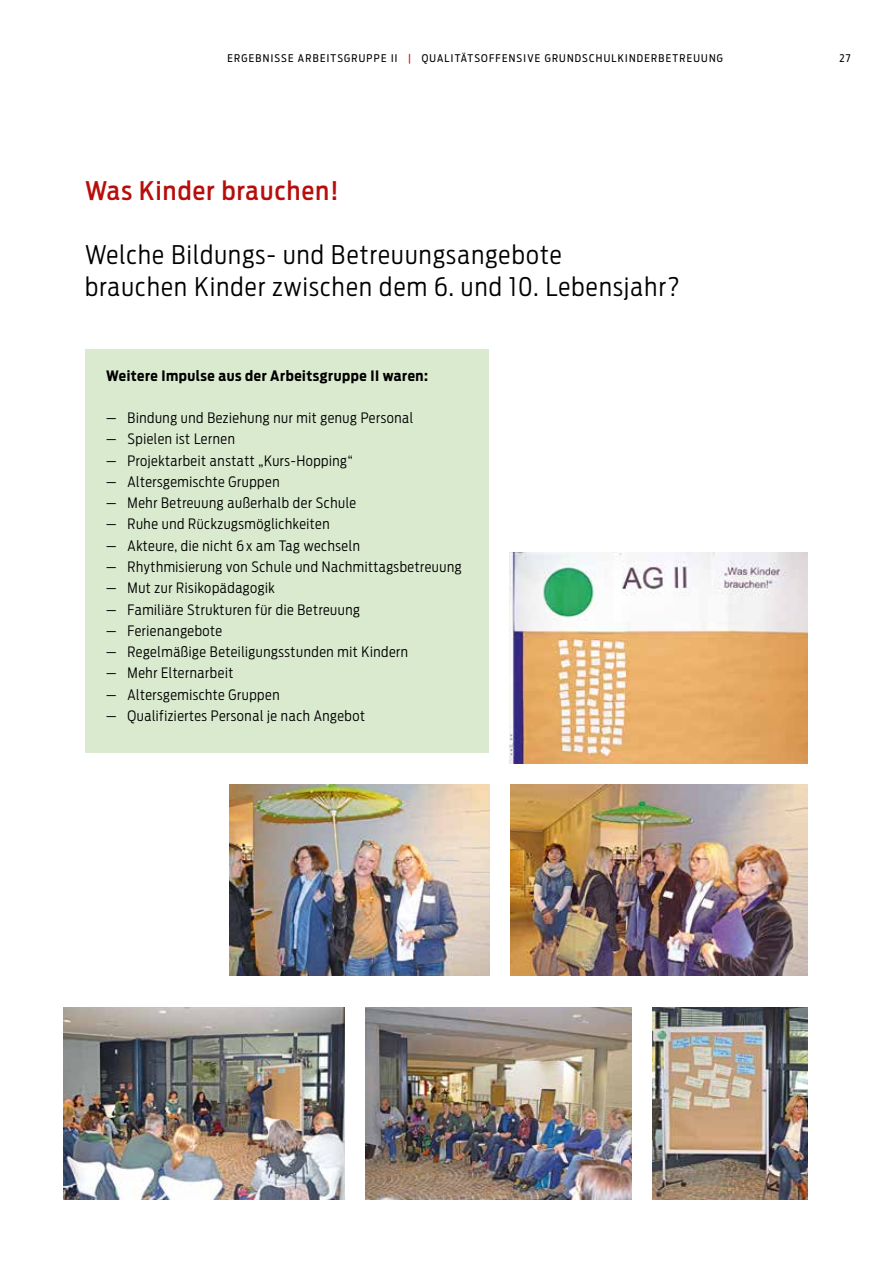
<style>
.page{position:relative;width:893px;height:1263px;background:#fff}
.page>*{position:absolute;margin:0;border:0;box-sizing:border-box;transform-origin:0 0}
.t1{font:300 25.5px/32px "Antenna Cond";letter-spacing:.05em;color:#000}
.t2{font:500 25.5px "Antenna Cond";letter-spacing:.05em;color:#b70e0c}
.t3{font:300 14.25px "Antenna Cond";letter-spacing:.04em;color:#000}
.t4{font:700 14.25px "Antenna Cond";letter-spacing:.04em;color:#000}
.t5{font:10.5px "Antenna Cond";letter-spacing:.12em;color:#000}
.s1{color:#e30613}
</style>
<div class="page">
<img style="left:366px;top:1008px;width:265px;height:191px">
<div style="left:85px;top:349px;width:404px;height:404px;background:#daeacf"></div>
<img style="left:64px;top:1008px;width:280px;height:191px">
<img style="left:653px;top:1008px;width:155px;height:191px">
<img style="left:510px;top:784px;width:298px;height:192px">
<img style="left:509px;top:553px;width:298px;height:210px">
<img style="left:230px;top:784px;width:259px;height:192px">
<p class="t5" style="left:228px;top:52px;width:497px">ERGEBNISSE ARBEITSGRUPPE II <span class="s1">|</span> QUALITÄTSOFFENSIVE GRUNDSCHULKINDERBETREUUNG</p>
<p class="t5" style="left:839px;top:52px;width:12px">27</p>
<h1 class="t2" style="left:85px;top:176px;width:255px">Was Kinder brauchen!</h1>
<h1 class="t1" style="left:85px;top:238px;width:596px">Welche Bildungs- und Betreuungsangebote<br>brauchen Kinder zwischen dem 6. und 10. Lebensjahr?</h1>
<p class="t4" style="left:106px;top:367px;width:323px">Weitere Impulse aus der Arbeitsgruppe II waren:</p>
<p class="t3" style="left:106px;top:410px;width:308px">— Bindung und Beziehung nur mit genug Personal</p>
<p class="t3" style="left:106px;top:431px;width:130px">— Spielen ist Lernen</p>
<p class="t3" style="left:106px;top:452px;width:248px">— Projektarbeit anstatt „Kurs-Hopping“</p>
<p class="t3" style="left:106px;top:473px;width:175px">— Altersgemischte Gruppen</p>
<p class="t3" style="left:106px;top:495px;width:251px">— Mehr Betreuung außerhalb der Schule</p>
<p class="t3" style="left:106px;top:516px;width:225px">— Ruhe und Rückzugsmöglichkeiten</p>
<p class="t3" style="left:106px;top:537px;width:255px">— Akteure, die nicht 6x am Tag wechseln</p>
<p class="t3" style="left:106px;top:559px;width:357px">— Rhythmisierung von Schule und Nachmittagsbetreuung</p>
<p class="t3" style="left:106px;top:580px;width:170px">— Mut zur Risikopädagogik</p>
<p class="t3" style="left:106px;top:601px;width:255px">— Familiäre Strukturen für die Betreuung</p>
<p class="t3" style="left:106px;top:622px;width:117px">— Ferienangebote</p>
<p class="t3" style="left:106px;top:644px;width:303px">— Regelmäßige Beteiligungsstunden mit Kindern</p>
<p class="t3" style="left:106px;top:665px;width:129px">— Mehr Elternarbeit</p>
<p class="t3" style="left:106px;top:686px;width:175px">— Altersgemischte Gruppen</p>
<p class="t3" style="left:106px;top:707px;width:260px">— Qualifiziertes Personal je nach Angebot</p>
</div>
